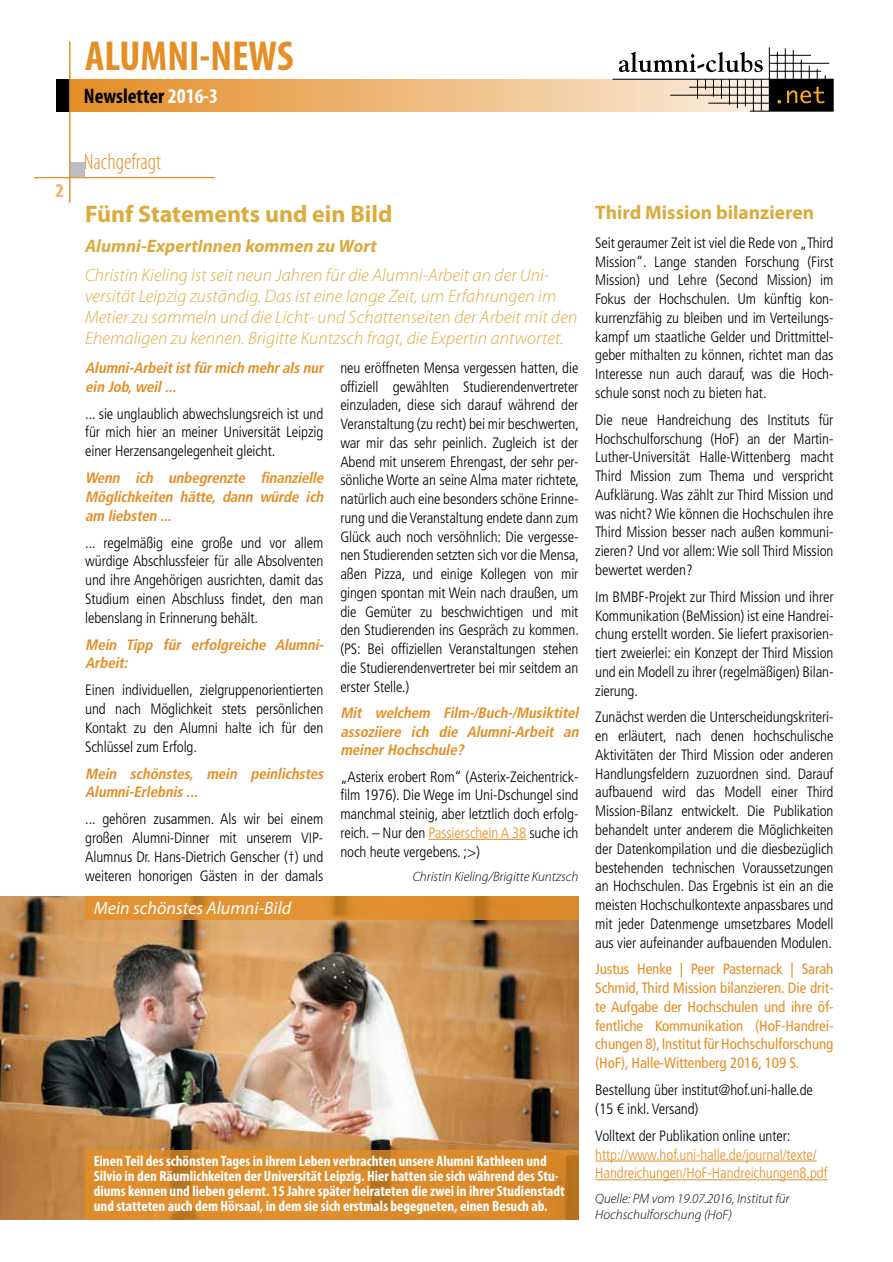
<style>
.page{position:relative;width:893px;height:1262px;background:#fff}
.page>*{position:absolute;margin:0;border:0;box-sizing:border-box;transform-origin:0 0}
.t1{font:700 condensed 42px "Myriad Pro";color:#e48e25}
.t2{font:700 24px "Myriad Pro";color:#dbab3b}
.t3{font:300 condensed 22.5px "Myriad Pro";color:#e48e25}
.t4{font:700 condensed 21px "Myriad Pro";color:#000}
.t5{font:700 19.5px "Myriad Pro";color:#dbab3b}
.t6{font:700 condensed 19.5px "Myriad Pro";color:#efb776}
.t7{font:italic 300 18px/21px "Myriad Pro";letter-spacing:.005em;color:#dbab3b}
.t8{font:italic 700 18px "Myriad Pro";color:#dbab3b}
.t9{font:italic 18px "Myriad Pro";color:#fff}
.t10{font:300 condensed 15px/18.8px "Frutiger LT";letter-spacing:-.01em;color:#000;text-align:justify}
.t11{font:700 condensed 15px/15px "Myriad Pro";color:#fff}
.t12{font:italic 700 condensed 15px/18.8px "Frutiger LT";color:#e48e25}
.t13{font:condensed 15px/18.8px "Frutiger LT";letter-spacing:-.01em;color:#e48e25;text-align:justify}
.t14{font:300 condensed 15px/18.8px "Frutiger LT";letter-spacing:-.01em;color:#e48e25}
.t15{font:italic 300 13.5px/16.5px "Myriad Pro";color:#000}
.s1{color:#fff}
.s2{color:#e48e25}
</style>
<div class="page">
<svg style="left:70px;top:79px;width:764px;height:32px;background:#ecb16b"></svg>
<div style="left:56px;top:79px;width:13px;height:32px;background:#000"></div>
<hr style="left:428px;top:839px;width:98px;height:1px;background:#e48e25">
<div style="left:769px;top:79px;width:64px;height:32px;background:#000"></div>
<hr style="left:769px;top:63px;width:60px;height:1px;background:#000">
<svg style="left:612px;top:47px;width:213px;height:65px"></svg>
<div style="left:70px;top:162px;width:15px;height:16px;background:#bbbdc2"></div>
<hr style="left:69px;top:41px;width:1px;height:162px;background:#e48e25">
<hr style="left:34px;top:177px;width:181px;height:1px;background:#e48e25">
<hr style="left:595px;top:1160px;width:221px;height:1px;background:#e48e25">
<hr style="left:595px;top:1179px;width:232px;height:1px;background:#e48e25">
<img style="left:0;top:896px;width:578px;height:323px">
<svg style="left:85px;top:1150px;width:493px;height:69px;background:#d8892a"></svg>
<svg style="left:85px;top:896px;width:493px;height:24px;background:#dc8d2f"></svg>
<h3 class="t6" style="left:56px;top:179px;width:10px">2</h3>
<h1 class="t1" style="left:85px;top:32px;width:210px">ALUMNI-NEWS</h1>
<h3 class="t4" style="left:84px;top:84px;width:135px">Newsletter <span class="s1">2016-3</span></h3>
<h3 class="t3" style="left:84px;top:150px;width:79px">Nachgefragt</h3>
<h2 class="t2" style="left:85px;top:200px;width:309px">Fünf Statements und ein Bild</h2>
<p class="t8" style="left:85px;top:235px;width:293px">Alumni-ExpertInnen kommen zu Wort</p>
<p class="t7" style="left:85px;top:265px;width:493px">Christin Kieling ist seit neun Jahren für die Alumni-Arbeit an der Uni&shy;versität Leipzig zuständig. Das ist eine lange Zeit, um Erfahrungen im Metier zu sammeln und die Licht- und Schattenseiten der Arbeit mit den Ehemaligen zu kennen. Brigitte Kuntzsch fragt, die Expertin antwortet.</p>
<p class="t12" style="left:85px;top:358px;width:243px">Alumni-Arbeitistfürmich mehralsnur ein Job,weil...</p>
<p class="t10" style="left:85px;top:404px;width:239px">... sie unglaublich abwechslungsreich ist und für mich hier an meiner Universität Leipzig einer Herzensangelegenheit gleicht.</p>
<p class="t12" style="left:85px;top:468px;width:243px;text-align:justify">Wenn ich unbegrenzte finanzielle Möglichkeiten hätte, dann würde ich am liebsten ...</p>
<p class="t10" style="left:85px;top:533px;width:239px">... regelmäßig eine große und vor allem würdige Abschlussfeier für alle Absolventen und ihre Angehörigen ausrichten, damit das Studium einen Abschluss findet, den man lebenslang in Erinnerung behält.</p>
<p class="t12" style="left:85px;top:635px;width:243px">Mein Tipp für erfolgreiche Alumni-<br>Arbeit:</p>
<p class="t10" style="left:85px;top:681px;width:239px">Einen individuellen, zielgruppenorientierten und nach Möglichkeit stets persönlichen Kontakt zu den Alumni halte ich für den Schlüssel zum Erfolg.</p>
<p class="t12" style="left:85px;top:764px;width:243px">Mein schönstes, mein peinlichstes<br>Alumni-Erlebnis...</p>
<p class="t10" style="left:85px;top:810px;width:239px">... gehören zusammen. Als wir bei einem großen Alumni-Dinner mit unserem VIP-Alumnus Dr. Hans-Dietrich Genscher (†) und weiteren honorigen Gästen in der damals</p>
<p class="t9" style="left:94px;top:898px;width:199px">Mein schönstes Alumni-Bild</p>
<p class="t10" style="left:340px;top:358px;width:240px">neu eröffneten Mensa vergessen hatten, die offiziell gewählten Studierendenvertreter einzuladen, diese sich darauf während der Veranstaltung (zu recht) bei mir beschwerten, war mir das sehr peinlich. Zugleich ist der Abend mit unserem Ehrengast, der sehr per&shy;sönliche Worte an seine Alma mater richtete, natürlich auch eine besonders schöne Erinne&shy;rung und die Veranstaltung endete dann zum Glück auch noch versöhnlich: Die vergesse&shy;nen Studierenden setzten sich vor die Mensa, aßen Pizza, und einige Kollegen von mir gingen spontan mit Wein nach draußen, um die Gemüter zu beschwichtigen und mit den Studierenden ins Gespräch zu kommen. (PS: Bei offiziellen Veranstaltungen stehen die Studierendenvertreter bei mir seitdem an erster Stelle.)</p>
<p class="t12" style="left:340px;top:703px;width:243px;text-align:justify">Mit welchem Film-/Buch-/Musiktitel assoziiere ich die Alumni-Arbeit an meinerHochschule?</p>
<p class="t10" style="left:340px;top:767px;width:239px">„Asterix erobert Rom“ (Asterix-Zeichentrick&shy;film 1976). Die Wege im Uni-Dschungel sind manchmal steinig, aber letztlich doch erfolg&shy;reich. – Nur den <span class="s2">Passierschein A 38</span> suche ich noch heute vergebens. ;&gt;)</p>
<p class="t15" style="left:412px;top:868px;width:167px">Christin Kieling/Brigitte Kuntzsch</p>
<p class="t11" style="left:94px;top:1153px;width:472px">Einen Teil des schönsten Tages in ihrem Leben verbrachten unsere Alumni Kathleen und Silvio in den Räumlichkeiten der Universität Leipzig. Hier hatten sie sich während des Stu&shy;diums kennen und lieben gelernt. 15 Jahre später heirateten die zwei in ihrer Studienstadt und statteten auch dem Hörsaal, in dem sie sich erstmals begegneten, einen Besuch ab.</p>
<h3 class="t5" style="left:595px;top:201px;width:220px">Third Mission bilanzieren</h3>
<p class="t10" style="left:595px;top:233px;width:240px">Seit geraumer Zeit ist viel die Rede von „Third Mission“. Lange standen Forschung (First Mission) und Lehre (Second Mission) im Fokus der Hochschulen. Um künftig kon&shy;kurrenzfähig zu bleiben und im Verteilungs&shy;kampf um staatliche Gelder und Drittmittel&shy;geber mithalten zu können, richtet man das Interesse nun auch darauf, was die Hoch&shy;schule sonst noch zu bieten hat.</p>
<p class="t10" style="left:595px;top:410px;width:240px">Die neue Handreichung des Instituts für Hochschulforschung (HoF) an der Martin-Luther-Universität Halle-Wittenberg macht Third Mission zum Thema und verspricht Aufklärung. Was zählt zur Third Mission und was nicht? Wie können die Hochschulen ihre Third Mission besser nach außen kommuni&shy;zieren? Und vor allem: Wie soll Third Mission bewertet werden?</p>
<p class="t10" style="left:595px;top:587px;width:240px">Im BMBF-Projekt zur Third Mission und ihrer Kommunikation (BeMission) ist eine Handrei&shy;chung erstellt worden. Sie liefert praxisorien&shy;tiert zweierlei: ein Konzept der Third Mission und ein Modell zu ihrer (regelmäßigen) Bilan&shy;zierung.</p>
<p class="t10" style="left:595px;top:708px;width:240px">Zunächst werden die Unterscheidungskriteri&shy;en erläutert, nach denen hochschulische Aktivitäten der Third Mission oder anderen Handlungsfeldern zuzuordnen sind. Darauf aufbauend wird das Modell einer Third Mission-Bilanz entwickelt. Die Publikation behandelt unter anderem die Möglichkeiten der Datenkompilation und die diesbezüglich bestehenden technischen Voraussetzungen an Hochschulen. Das Ergebnis ist ein an die meisten Hochschulkontexte anpassbares und mit jeder Datenmenge umsetzbares Modell aus vier aufeinander aufbauenden Modulen.</p>
<p class="t13" style="left:595px;top:960px;width:240px">Justus Henke | Peer Pasternack | Sarah Schmid, Third Mission bilanzieren. Die drit&shy;te Aufgabe der Hochschulen und ihre öf&shy;fentliche Kommunikation (HoF-Handrei&shy;chungen 8), Institut für Hochschulforschung (HoF), Halle-Wittenberg 2016, 109 S.</p>
<p class="t10" style="left:595px;top:1080px;width:219px">Bestellung über institut@hof.uni-halle.de (15 € inkl. Versand)</p>
<p class="t10" style="left:595px;top:1126px;width:197px">Volltext der Publikation online unter:</p>
<p class="t14" style="left:595px;top:1145px;width:234px">http://www.hof.uni-halle.de/journal/texte/<br>Handreichungen/HoF-Handreichungen8.pdf</p>
<p class="t15" style="left:595px;top:1190px;width:196px">Quelle: PM vom 19.07.2016, Institut für<br>Hochschulforschung (HoF)</p>
</div>
